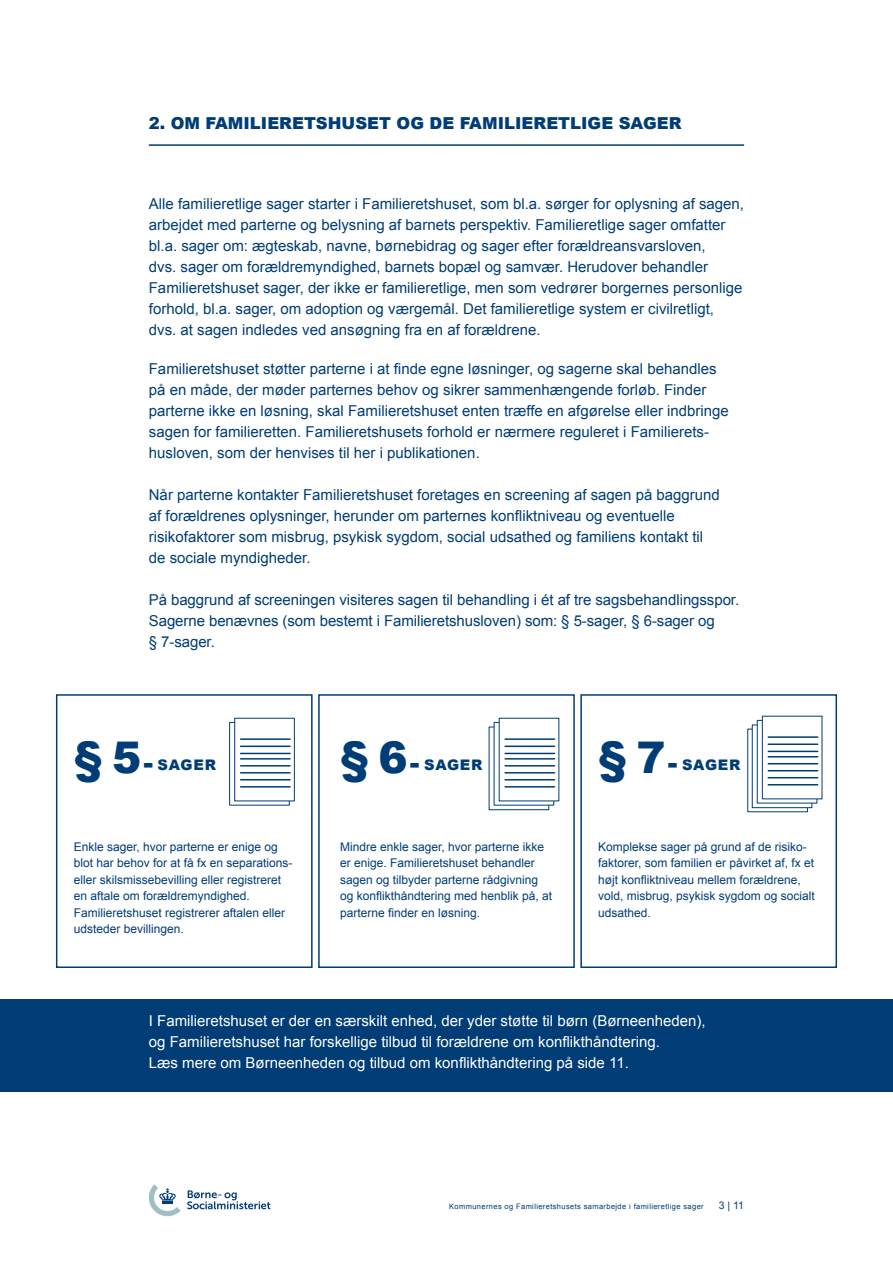
<style>
.page{position:relative;width:893px;height:1263px;background:#fff}
.page>*{position:absolute;margin:0;border:0;box-sizing:border-box;transform-origin:0 0}
.rubrik{font:900 16.5px "Arial";color:#003d76}
.brødtekst{font:15px/21px "Arial";color:#003d76}
.brødtekst-2{font:15px/21px "Arial";color:#fff}
.brødtekst-3{font:900 14.55px "Arial";letter-spacing:.05em;color:#003d76}
.brødtekst-4{font:12px/16.5px "Arial";color:#003d76}
.t1{font:10.5px "Arial";color:#003d76}
.t2{font:7.5px "Arial";letter-spacing:.05em;color:#003d76}
.s1{font-size:43.65px}
.s2{font-size:29.1px}
</style>
<div class="page">
<svg style="left:149px;top:1184px;width:32px;height:32px"></svg>
<svg style="left:187px;top:1190px;width:83px;height:19px"></svg>
<div style="left:0;top:999px;width:893px;height:92px;background:#003d76"></div>
<div style="left:56px;top:694px;width:257px;height:274px;border:2px solid #003d76"></div>
<div style="left:580px;top:694px;width:257px;height:274px;border:2px solid #003d76"></div>
<div style="left:318px;top:694px;width:257px;height:274px;border:2px solid #003d76"></div>
<hr style="left:149px;top:144px;width:595px;height:2px;background:#003d76">
<div style="left:229px;top:722px;width:61px;height:83px;background:linear-gradient(to right,#fff,#fff);border:1px solid #003d76"></div>
<div style="left:234px;top:718px;width:61px;height:83px;background:#fff;border:1px solid #003d76"></div>
<hr style="left:241px;top:738px;width:49px;height:2px;background:#003d76">
<hr style="left:241px;top:745px;width:49px;height:2px;background:#003d76">
<hr style="left:241px;top:753px;width:49px;height:1px;background:#003d76">
<hr style="left:241px;top:758px;width:49px;height:1px;background:#003d76">
<hr style="left:241px;top:765px;width:49px;height:1px;background:#003d76">
<hr style="left:241px;top:772px;width:49px;height:1px;background:#003d76">
<hr style="left:241px;top:779px;width:49px;height:1px;background:#003d76">
<hr style="left:241px;top:786px;width:49px;height:1px;background:#003d76">
<svg style="left:747px;top:729px;width:61px;height:83px"></svg>
<svg style="left:752px;top:724px;width:60px;height:84px"></svg>
<svg style="left:757px;top:720px;width:60px;height:83px"></svg>
<div style="left:762px;top:716px;width:60px;height:83px;background:#fff;border:1px solid #003d76"></div>
<hr style="left:768px;top:736px;width:50px;height:2px;background:#003d76">
<hr style="left:768px;top:743px;width:50px;height:2px;background:#003d76">
<hr style="left:768px;top:751px;width:50px;height:1px;background:#003d76">
<hr style="left:768px;top:756px;width:50px;height:1px;background:#003d76">
<hr style="left:768px;top:763px;width:50px;height:1px;background:#003d76">
<hr style="left:768px;top:770px;width:50px;height:1px;background:#003d76">
<hr style="left:768px;top:777px;width:50px;height:1px;background:#003d76">
<hr style="left:768px;top:784px;width:50px;height:1px;background:#003d76">
<svg style="left:489px;top:726px;width:60px;height:84px"></svg>
<svg style="left:494px;top:722px;width:60px;height:83px"></svg>
<div style="left:499px;top:718px;width:60px;height:83px;background:#fff"></div>
<hr style="left:505px;top:738px;width:50px;height:2px;background:#003d76">
<hr style="left:505px;top:745px;width:50px;height:2px;background:#003d76">
<hr style="left:505px;top:753px;width:50px;height:1px;background:#003d76">
<hr style="left:505px;top:758px;width:50px;height:1px;background:#003d76">
<hr style="left:505px;top:765px;width:50px;height:1px;background:#003d76">
<hr style="left:505px;top:772px;width:50px;height:1px;background:#003d76">
<hr style="left:505px;top:779px;width:50px;height:1px;background:#003d76">
<hr style="left:505px;top:786px;width:50px;height:1px;background:#003d76">
<p class="rubrik" style="left:149px;top:111px;width:534px">2. OM FAMILIERETSHUSET OG DE FAMILIERETLIGE SAGER</p>
<p class="brødtekst" style="left:149px;top:194px;width:597px">Alle familieretlige sager starter i Familieretshuset, som bl.a. sørger for oplysning af sagen, arbejdet med parterne og belysning af barnets perspektiv. Familieretlige sager omfatter bl.a. sager om: ægteskab, navne, børnebidrag og sager efter forældreansvarsloven,<br>dvs. sager om forældremyndighed, barnets bopæl og samvær. Herudover behandler Familieretshuset sager, der ikke er familieretlige, men som vedrører borgernes personlige forhold, bl.a. sager, om adoption og værgemål. Det familieretlige system er civilretligt, dvs. at sagen indledes ved ansøgning fra en af forældrene.</p>
<p class="brødtekst" style="left:149px;top:359px;width:581px">Familieretshuset støtter parterne i at finde egne løsninger, og sagerne skal behandles på en måde, der møder parternes behov og sikrer sammenhængende forløb. Finder parterne ikke en løsning, skal Familieretshuset enten træffe en afgørelse eller indbringe sagen for familieretten. Familieretshusets forhold er nærmere reguleret i Familierets&shy;husloven, som der henvises til her i publikationen.</p>
<p class="brødtekst" style="left:149px;top:485px;width:573px">Når parterne kontakter Familieretshuset foretages en screening af sagen på baggrund af forældrenes oplysninger, herunder om parternes konfliktniveau og eventuelle risikofaktorer som misbrug, psykisk sygdom, social udsathed og familiens kontakt til de sociale myndigheder.</p>
<p class="brødtekst" style="left:149px;top:590px;width:592px">På baggrund af screeningen visiteres sagen til behandling i ét af tre sagsbehandlingsspor.<br>Sagerne benævnes (som bestemt i Familieretshusloven) som: § 5-sager, § 6-sager og</p>
<p class="brødtekst" style="left:149px;top:632px;width:68px">§ 7-sager.</p>
<p class="brødtekst-3" style="left:74px;top:754px;width:144px"><span class="s1">§ 5</span><span class="s2">-</span> SAGER</p>
<p class="brødtekst-3" style="left:340px;top:754px;width:144px"><span class="s1">§ 6</span><span class="s2">-</span> SAGER</p>
<p class="brødtekst-3" style="left:598px;top:754px;width:144px"><span class="s1">§ 7</span><span class="s2">-</span> SAGER</p>
<p class="brødtekst-4" style="left:74px;top:839px;width:220px">Enkle sager, hvor parterne er enige og blot har behov for at få fx en separations&shy;eller skilsmissebevilling eller registreret en aftale om forældremyndighed.<br>Familieretshuset registrerer aftalen eller udsteder bevillingen.</p>
<p class="brødtekst-4" style="left:340px;top:839px;width:214px">Mindre enkle sager, hvor parterne ikke er enige. Familieretshuset behandler sagen og tilbyder parterne rådgivning og konflikthåndtering med henblik på, at parterne finder en løsning.</p>
<p class="brødtekst-4" style="left:598px;top:839px;width:218px">Komplekse sager på grund af de risiko&shy;faktorer, som familien er påvirket af, fx et højt konfliktniveau mellem forældrene, vold, misbrug, psykisk sygdom og socialt udsathed.</p>
<p class="brødtekst-2" style="left:149px;top:1010px;width:558px">I Familieretshuset er der en særskilt enhed, der yder støtte til børn (Børneenheden), og Familieretshuset har forskellige tilbud til forældrene om konflikthåndtering.</p>
<p class="brødtekst-2" style="left:149px;top:1052px;width:482px">Læs mere om Børneenheden og tilbud om konflikthåndtering på side 11.</p>
<p class="t2" style="left:449px;top:1201px;width:256px">Kommunernes og Familieretshusets samarbejde i familieretlige sager</p>
<p class="t1" style="left:719px;top:1198px;width:27px">3 | 11</p>
</div>
